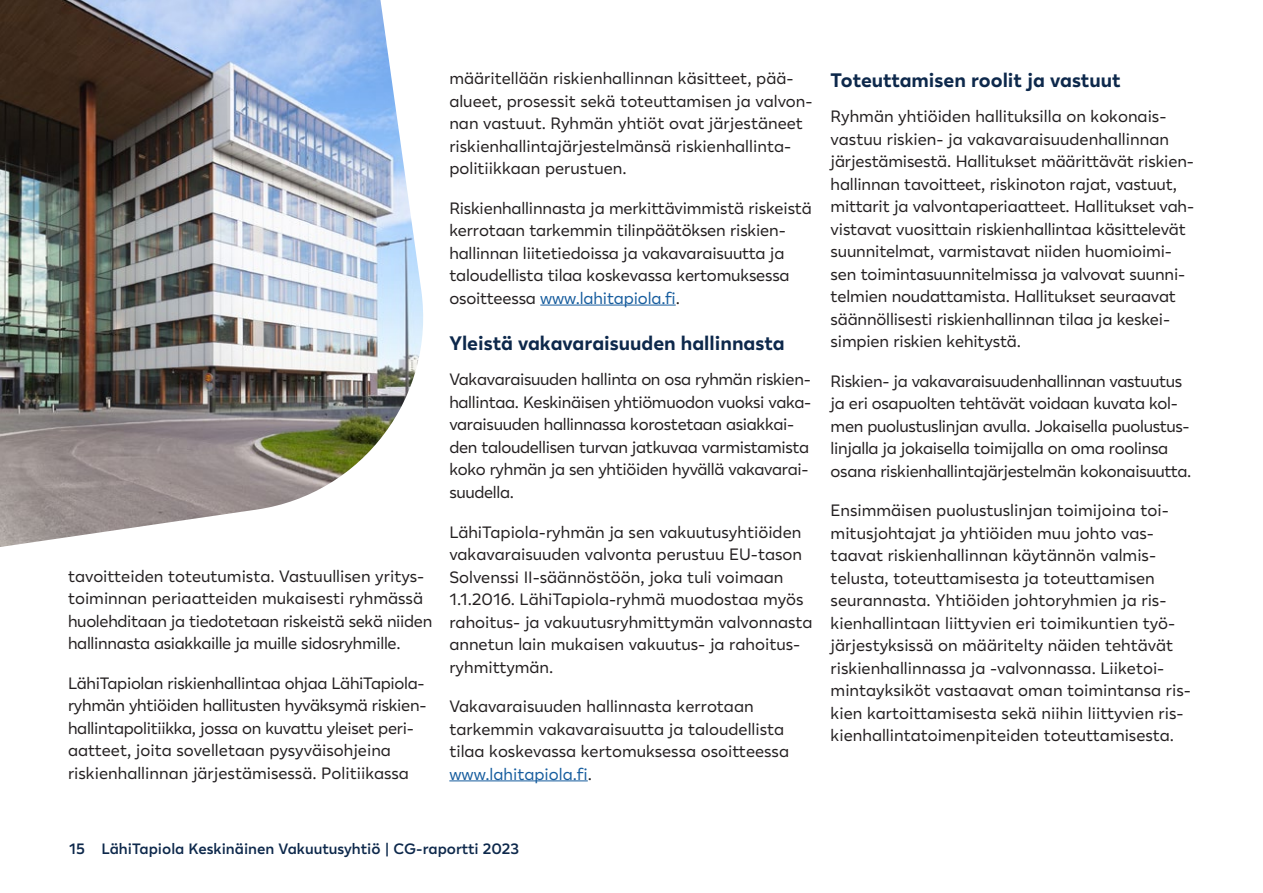
<style>
.page{position:relative;width:1263px;height:893px;background:#fff}
.page>*{position:absolute;margin:0;border:0;box-sizing:border-box;transform-origin:0 0}
.H3_väliotsikko{font:700 19.5px "Lahi Tapiola Sans";color:#0d284b}
.leipis{font:16.5px/22.5px "Lahi Tapiola Sans";letter-spacing:-.01em;color:#231f20}
.t1{font:600 15px "Lahi Tapiola Sans";color:#0d284b}
.s1{color:#175d9e}
</style>
<div class="page">
<img style="left:0;top:0;width:423px;height:547px">
<hr style="left:540px;top:305px;width:136px;height:1px;background:#175d9e">
<hr style="left:449px;top:781px;width:139px;height:1px;background:#175d9e">
<p class="leipis" style="left:68px;top:564px;width:366px">tavoitteiden toteutumista. Vastuullisen yritys&shy;toiminnan periaatteiden mukaisesti ryhmässä huolehditaan ja tiedotetaan riskeistä sekä niiden hallinnasta asiakkaille ja muille sidosryhmille.</p>
<p class="leipis" style="left:68px;top:671px;width:360px">LähiTapiolan riskienhallintaa ohjaa LähiTapiola-- ryhmän yhtiöiden hallitusten hyväksymä riskien&shy;hallintapolitiikka, jossa on kuvattu yleiset peri&shy;aatteet, joita sovelletaan pysyväisohjeina riskienhallinnan järjestämisessä. Politiikassa</p>
<p class="leipis" style="left:449px;top:66px;width:365px">määritellään riskienhallinnan käsitteet, pää&shy;alueet, prosessit sekä toteuttamisen ja valvon&shy;nan vastuut. Ryhmän yhtiöt ovat järjestäneet riskienhallintajärjestelmänsä riskienhallinta&shy;politiikkaan perustuen.</p>
<p class="leipis" style="left:449px;top:196px;width:364px">Riskienhallinnasta ja merkittävimmistä riskeistä kerrotaan tarkemmin tilinpäätöksen riskien&shy;hallinnan liitetiedoissa ja vakavaraisuutta ja taloudellista tilaa koskevassa kertomuksessa osoitteessa <span class="s1">www.lahitapiola.fi</span>.</p>
<h3 class="H3_väliotsikko" style="left:449px;top:329px;width:337px">Yleistä vakavaraisuuden hallinnasta</h3>
<p class="leipis" style="left:449px;top:367px;width:363px">Vakavaraisuuden hallinta on osa ryhmän riskien&shy;hallintaa. Keskinäisen yhtiömuodon vuoksi vaka&shy;varaisuuden hallinnassa korostetaan asiakkai&shy;den taloudellisen turvan jatkuvaa varmistamista koko ryhmän ja sen yhtiöiden hyvällä vakavarai&shy;suudella.</p>
<p class="leipis" style="left:449px;top:519px;width:365px">LähiTapiola-ryhmän ja sen vakuutusyhtiöiden vakavaraisuuden valvonta perustuu EU-tason Solvenssi II-säännöstöön, joka tuli voimaan 1.1.2016. LähiTapiola-ryhmä muodostaa myös rahoitus- ja vakuutusryhmittymän valvonnasta annetun lain mukaisen vakuutus- ja rahoitus&shy;ryhmittymän.</p>
<p class="leipis" style="left:449px;top:694px;width:341px">Vakavaraisuuden hallinnasta kerrotaan tarkemmin vakavaraisuutta ja taloudellista tilaa koskevassa kertomuksessa osoitteessa <span class="s1">www.lahitapiola.fi</span>.</p>
<h3 class="H3_väliotsikko" style="left:831px;top:66px;width:291px">Toteuttamisen roolit ja vastuut</h3>
<p class="leipis" style="left:831px;top:104px;width:365px">Ryhmän yhtiöiden hallituksilla on kokonais&shy;vastuu riskien- ja vakavaraisuudenhallinnan järjestämisestä. Hallitukset määrittävät riskien&shy;hallinnan tavoitteet, riskinoton rajat, vastuut, mittarit ja valvontaperiaatteet. Hallitukset vah&shy;vistavat vuosittain riskienhallintaa käsittelevät suunnitelmat, varmistavat niiden huomioimi&shy;sen toimintasuunnitelmissa ja valvovat suunni&shy;telmien noudattamista. Hallitukset seuraavat säännöllisesti riskienhallinnan tilaa ja keskei&shy;simpien riskien kehitystä.</p>
<p class="leipis" style="left:831px;top:369px;width:362px">Riskien- ja vakavaraisuudenhallinnan vastuutus ja eri osapuolten tehtävät voidaan kuvata kol&shy;men puolustuslinjan avulla. Jokaisella puolustus&shy;linjalla ja jokaisella toimijalla on oma roolinsa osana riskienhallintajärjestelmän kokonaisuutta.</p>
<p class="leipis" style="left:831px;top:498px;width:362px">Ensimmäisen puolustuslinjan toimijoina toi&shy;mitusjohtajat ja yhtiöiden muu johto vas&shy;taavat riskienhallinnan käytännön valmis&shy;telusta, toteuttamisesta ja toteuttamisen seurannasta. Yhtiöiden johtoryhmien ja ris&shy;kienhallintaan liittyvien eri toimikuntien työ&shy;järjestyksissä on määritelty näiden tehtävät riskienhallinnassa ja -valvonnassa. Liiketoi&shy;mintayksiköt vastaavat oman toimintansa ris&shy;kien kartoittamisesta sekä niihin liittyvien ris&shy;kienhallintatoimenpiteiden toteuttamisesta.</p>
<p class="t1" style="left:69px;top:837px;width:452px">15 LähiTapiola Keskinäinen Vakuutusyhtiö | CG-raportti 2023</p>
</div>
